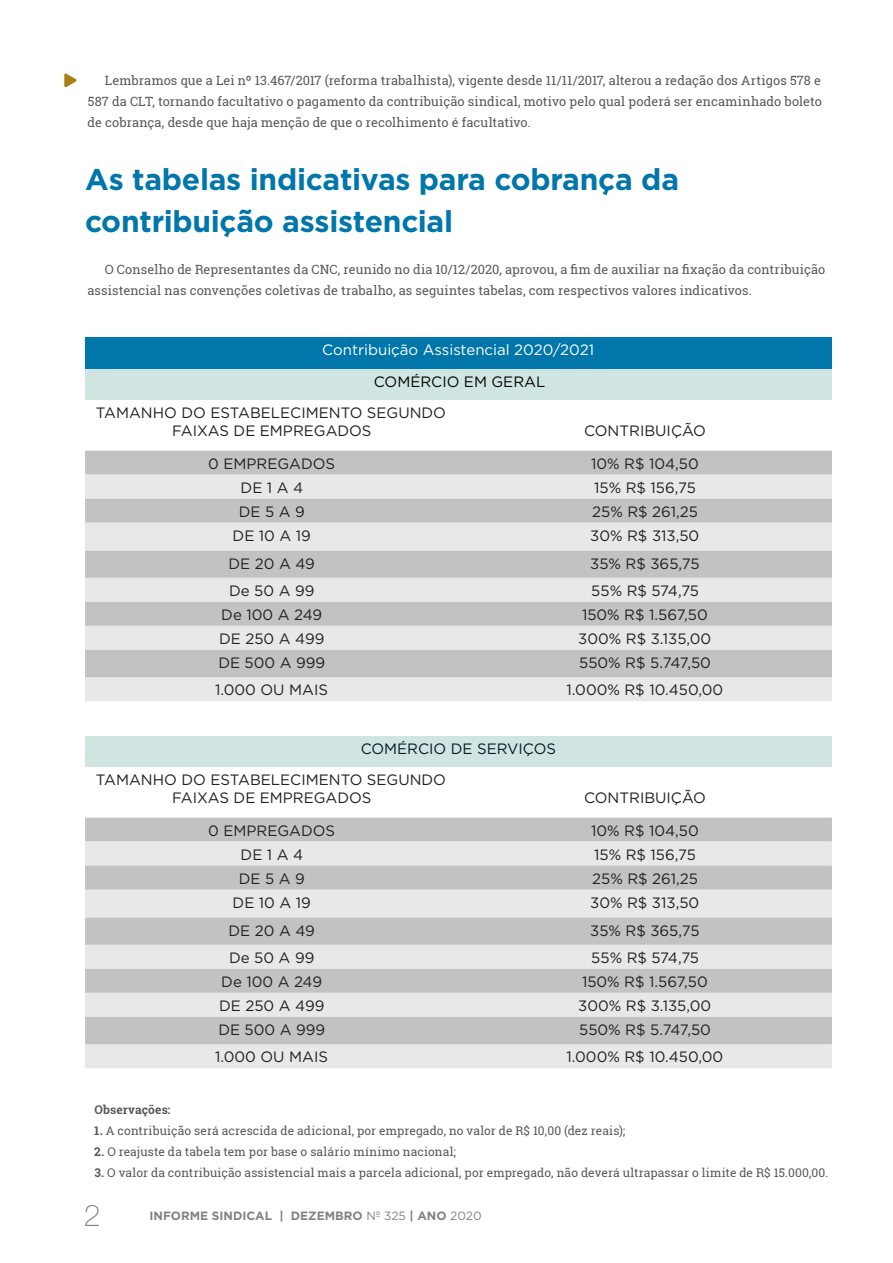
<style>
.page{position:relative;width:893px;height:1263px;background:#fff}
.page>*{position:absolute;margin:0;border:0;box-sizing:border-box;transform-origin:0 0}
.t1{font:700 30px/42px "Gotham";letter-spacing:-.01em;color:#0076aa}
.t2{font:100 30px "Helvetica Neue LT Pro";color:#808285}
.t3{font:15px/18px "Gotham";color:#231f20;text-align:center}
.t4{font:15px "Gotham";color:#fff}
.t5{font:15px "Gotham";color:#051d22}
.t6{font:15px "Gotham";color:#040503}
.t7{font:12.75px/21px "Roboto Slab";letter-spacing:.01em;color:#57585a;text-align:justify}
.t8{font:12px "Roboto Slab";letter-spacing:.01em;color:#57585a}
.t9{font:700 12px "Gotham";color:#808285}
.t10{font:700 12px "Roboto Slab";letter-spacing:.01em;color:#57585a}
.s1{font-weight:700}
.s2{font-weight:400}
</style>
<div class="page">
<svg style="left:64px;top:73px;width:13px;height:15px"></svg>
<div style="left:85px;top:337px;width:747px;height:32px;background:#0076aa"></div>
<div style="left:85px;top:369px;width:747px;height:31px;background:#d0e5e2"></div>
<div style="left:85px;top:451px;width:747px;height:24px;background:#c2c2c2"></div>
<div style="left:85px;top:475px;width:747px;height:226px;background:#e8e8e8"></div>
<svg style="left:85px;top:499px;width:747px;height:178px;fill:#c2c2c2"></svg>
<div style="left:85px;top:736px;width:747px;height:31px;background:#d0e5e2"></div>
<div style="left:85px;top:818px;width:747px;height:24px;background:#c2c2c2"></div>
<div style="left:85px;top:842px;width:747px;height:226px;background:#e8e8e8"></div>
<svg style="left:85px;top:866px;width:747px;height:178px;fill:#c2c2c2"></svg>
<p class="t7" style="left:87px;top:70px;width:736px;text-indent:17px">Lembramos que a Lei nº 13.467/2017 (reforma trabalhista), vigente desde 11/11/2017, alterou a redação dos Artigos 578 e 587 da CLT, tornando facultativo o pagamento da contribuição sindical, motivo pelo qual poderá ser encaminhado boleto de cobrança, desde que haja menção de que o recolhimento é facultativo.</p>
<h1 class="t1" style="left:85px;top:158px;width:596px">As tabelas indicativas para cobrança da contribuição assistencial</h1>
<p class="t7" style="left:87px;top:259px;width:739px;text-indent:17px">O Conselho de Representantes da CNC, reunido no dia 10/12/2020, aprovou, a fim de auxiliar na fixação da contribuição assistencial nas convenções coletivas de trabalho, as seguintes tabelas, com respectivos valores indicativos.</p>
<p class="t4" style="left:322px;top:340px;width:273px">Contribuição Assistencial 2020/2021</p>
<p class="t6" style="left:374px;top:372px;width:173px">COMÉRCIO EM GERAL</p>
<p class="t3" style="left:96px;top:403px;width:352px">TAMANHO DO ESTABELECIMENTO SEGUNDO<br>FAIXAS DE EMPREGADOS</p>
<p class="t3" style="left:584px;top:421px;width:123px">CONTRIBUIÇÃO</p>
<p class="t3" style="left:208px;top:454px;width:128px">0 EMPREGADOS</p>
<p class="t3" style="left:591px;top:454px;width:109px">10% R$ 104,50</p>
<p class="t3" style="left:241px;top:478px;width:64px">DE 1 A 4</p>
<p class="t3" style="left:594px;top:478px;width:103px">15% R$ 156,75</p>
<p class="t3" style="left:239px;top:502px;width:68px">DE 5 A 9</p>
<p class="t3" style="left:592px;top:502px;width:107px">25% R$ 261,25</p>
<p class="t3" style="left:233px;top:526px;width:80px">DE 10 A 19</p>
<p class="t3" style="left:590px;top:526px;width:111px">30% R$ 313,50</p>
<p class="t3" style="left:229px;top:554px;width:88px">DE 20 A 49</p>
<p class="t3" style="left:590px;top:554px;width:111px">35% R$ 365,75</p>
<p class="t3" style="left:229px;top:581px;width:87px">De 50 A 99</p>
<p class="t3" style="left:591px;top:581px;width:109px">55% R$ 574,75</p>
<p class="t3" style="left:221px;top:605px;width:102px">De 100 A 249</p>
<p class="t3" style="left:582px;top:605px;width:127px">150% R$ 1.567,50</p>
<p class="t3" style="left:219px;top:629px;width:107px">DE 250 A 499</p>
<p class="t3" style="left:578px;top:629px;width:135px">300% R$ 3.135,00</p>
<p class="t3" style="left:218px;top:653px;width:108px">DE 500 A 999</p>
<p class="t3" style="left:579px;top:653px;width:133px">550% R$ 5.747,50</p>
<p class="t3" style="left:215px;top:681px;width:114px">1.000 OU MAIS</p>
<p class="t3" style="left:566px;top:681px;width:158px">1.000% R$ 10.450,00</p>
<p class="t5" style="left:361px;top:739px;width:197px">COMÉRCIO DE SERVIÇOS</p>
<p class="t3" style="left:96px;top:770px;width:352px">TAMANHO DO ESTABELECIMENTO SEGUNDO<br>FAIXAS DE EMPREGADOS</p>
<p class="t3" style="left:584px;top:788px;width:123px">CONTRIBUIÇÃO</p>
<p class="t3" style="left:208px;top:821px;width:128px">0 EMPREGADOS</p>
<p class="t3" style="left:591px;top:821px;width:109px">10% R$ 104,50</p>
<p class="t3" style="left:241px;top:845px;width:64px">DE 1 A 4</p>
<p class="t3" style="left:594px;top:845px;width:103px">15% R$ 156,75</p>
<p class="t3" style="left:239px;top:869px;width:68px">DE 5 A 9</p>
<p class="t3" style="left:592px;top:869px;width:107px">25% R$ 261,25</p>
<p class="t3" style="left:233px;top:893px;width:80px">DE 10 A 19</p>
<p class="t3" style="left:590px;top:893px;width:111px">30% R$ 313,50</p>
<p class="t3" style="left:229px;top:921px;width:88px">DE 20 A 49</p>
<p class="t3" style="left:590px;top:921px;width:111px">35% R$ 365,75</p>
<p class="t3" style="left:229px;top:948px;width:87px">De 50 A 99</p>
<p class="t3" style="left:591px;top:948px;width:109px">55% R$ 574,75</p>
<p class="t3" style="left:221px;top:972px;width:102px">De 100 A 249</p>
<p class="t3" style="left:582px;top:972px;width:127px">150% R$ 1.567,50</p>
<p class="t3" style="left:219px;top:996px;width:107px">DE 250 A 499</p>
<p class="t3" style="left:578px;top:996px;width:135px">300% R$ 3.135,00</p>
<p class="t3" style="left:218px;top:1020px;width:108px">DE 500 A 999</p>
<p class="t3" style="left:579px;top:1020px;width:133px">550% R$ 5.747,50</p>
<p class="t3" style="left:215px;top:1048px;width:114px">1.000 OU MAIS</p>
<p class="t3" style="left:566px;top:1048px;width:158px">1.000% R$ 10.450,00</p>
<p class="t10" style="left:94px;top:1101px;width:78px">Observações:</p>
<p class="t8" style="left:94px;top:1122px;width:533px"><span class="s1">1.</span> A contribuição será acrescida de adicional, por empregado, no valor de R$ 10,00 (dez reais);</p>
<p class="t8" style="left:94px;top:1143px;width:363px"><span class="s1">2.</span> O reajuste da tabela tem por base o salário mínimo nacional;</p>
<p class="t8" style="left:94px;top:1164px;width:735px"><span class="s1">3.</span> O valor da contribuição assistencial mais a parcela adicional, por empregado, não deverá ultrapassar o limite de R$ 15.000,00.</p>
<h1 class="t2" style="left:84px;top:1198px;width:18px">2</h1>
<p class="t9" style="left:150px;top:1207px;width:334px">INFORME SINDICAL | DEZEMBRO <span class="s2">Nº 325</span> | ANO <span class="s2">2020</span></p>
</div>
